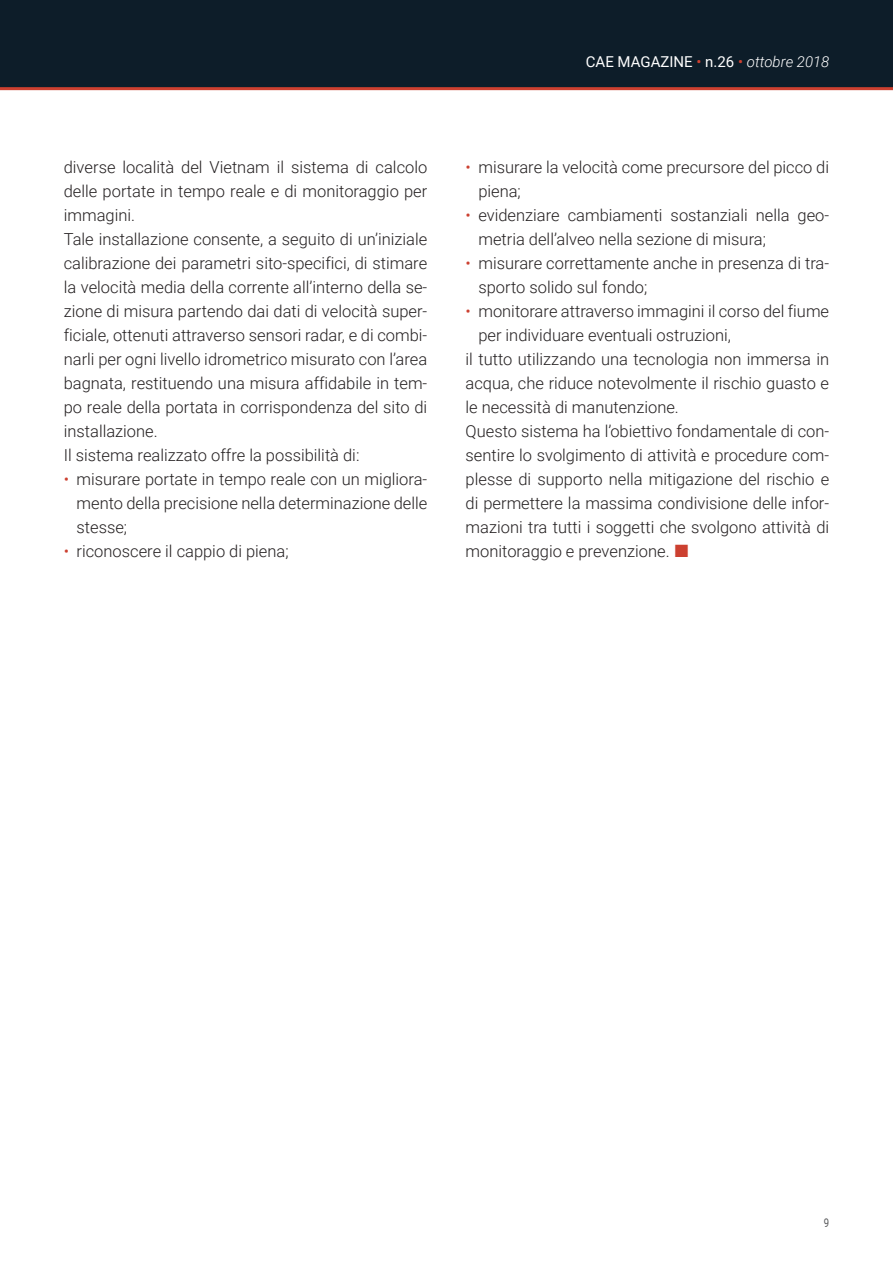
<style>
.page{position:relative;width:893px;height:1263px;background:#fff}
.page>*{position:absolute;margin:0;border:0;box-sizing:border-box;transform-origin:0 0}
.t1{font:300 16.5px/24px "Roboto";color:#231f20}
.t2{font:15px "Roboto";color:#fff}
.t3{font:12px "Roboto";color:#57585a;scale:.8 1}
.s1{color:#cc4030}
.s2{font-weight:300;font-style:italic}
.s3{font-family:"Times New Roman";font-weight:400;font-size:27px;color:#cc4030}
</style>
<div class="page">
<div style="left:0;top:0;width:893px;height:87px;background:#0d1d29"></div>
<hr style="left:0;top:87px;width:893px;height:3px;background:#cc4030">
<p class="t1" style="left:64px;top:154px;width:365px">diverse località del Vietnam il sistema di calcolo delle portate in tempo reale e di monitoraggio per immagini.<br>Tale installazione consente, a seguito di un’iniziale calibrazione dei parametri sito-specifici, di stimare la velocità media della corrente all’interno della se&shy;zione di misura partendo dai dati di velocità super&shy;ficiale, ottenuti attraverso sensori radar, e di combi&shy;narli per ogni livello idrometrico misurato con l’area bagnata, restituendo una misura affidabile in tem&shy;po reale della portata in corrispondenza del sito di installazione.<br>Il sistema realizzato offre la possibilità di:</p>
<p class="t1" style="left:77px;top:466px;width:352px;text-align:justify;text-indent:-13px"><span class="s1">•</span> misurare portate in tempo reale con un migliora&shy;mento della precisione nella determinazione delle stesse;</p>
<p class="t1" style="left:64px;top:538px;width:226px"><span class="s1">•</span> riconoscere il cappio di piena;</p>
<p class="t2" style="left:586px;top:52px;width:245px">CAE MAGAZINE <span class="s1">•</span> n.26 <span class="s1">•</span> <span class="s2">ottobre 2018</span></p>
<p class="t1" style="left:478px;top:154px;width:352px;text-indent:-13px"><span class="s1">•</span> misurare la velocità come precursore del picco di piena;</p>
<p class="t1" style="left:478px;top:202px;width:352px;text-indent:-13px"><span class="s1">•</span> evidenziare cambiamenti sostanziali nella geo&shy;metria dell’alveo nella sezione di misura;</p>
<p class="t1" style="left:478px;top:250px;width:352px;text-indent:-13px"><span class="s1">•</span> misurare correttamente anche in presenza di tra&shy;sporto solido sul fondo;</p>
<p class="t1" style="left:466px;top:299px;width:365px"><span class="s1">•</span> monitorare attraverso immagini il corso del fiume</p>
<p class="t1" style="left:478px;top:323px;width:254px">per individuare eventuali ostruzioni,</p>
<p class="t1" style="left:466px;top:347px;width:365px">il tutto utilizzando una tecnologia non immersa in</p>
<p class="t1" style="left:466px;top:371px;width:365px">acqua, che riduce notevolmente il rischio guasto e</p>
<p class="t1" style="left:466px;top:395px;width:215px">le necessità di manutenzione.</p>
<p class="t1" style="left:466px;top:419px;width:365px">Questo sistema ha l’obiettivo fondamentale di con-</p>
<p class="t1" style="left:466px;top:443px;width:365px">sentire lo svolgimento di attività e procedure com-</p>
<p class="t1" style="left:466px;top:467px;width:365px">plesse di supporto nella mitigazione del rischio e</p>
<p class="t1" style="left:466px;top:491px;width:365px">di permettere la massima condivisione delle infor-</p>
<p class="t1" style="left:466px;top:515px;width:365px">mazioni tra tutti i soggetti che svolgono attività di</p>
<p class="t1" style="left:466px;top:539px;width:226px">monitoraggio e prevenzione. <span class="s3">■</span></p>
<p class="t3" style="left:824px;top:1214px;width:8px">9</p>
</div>
